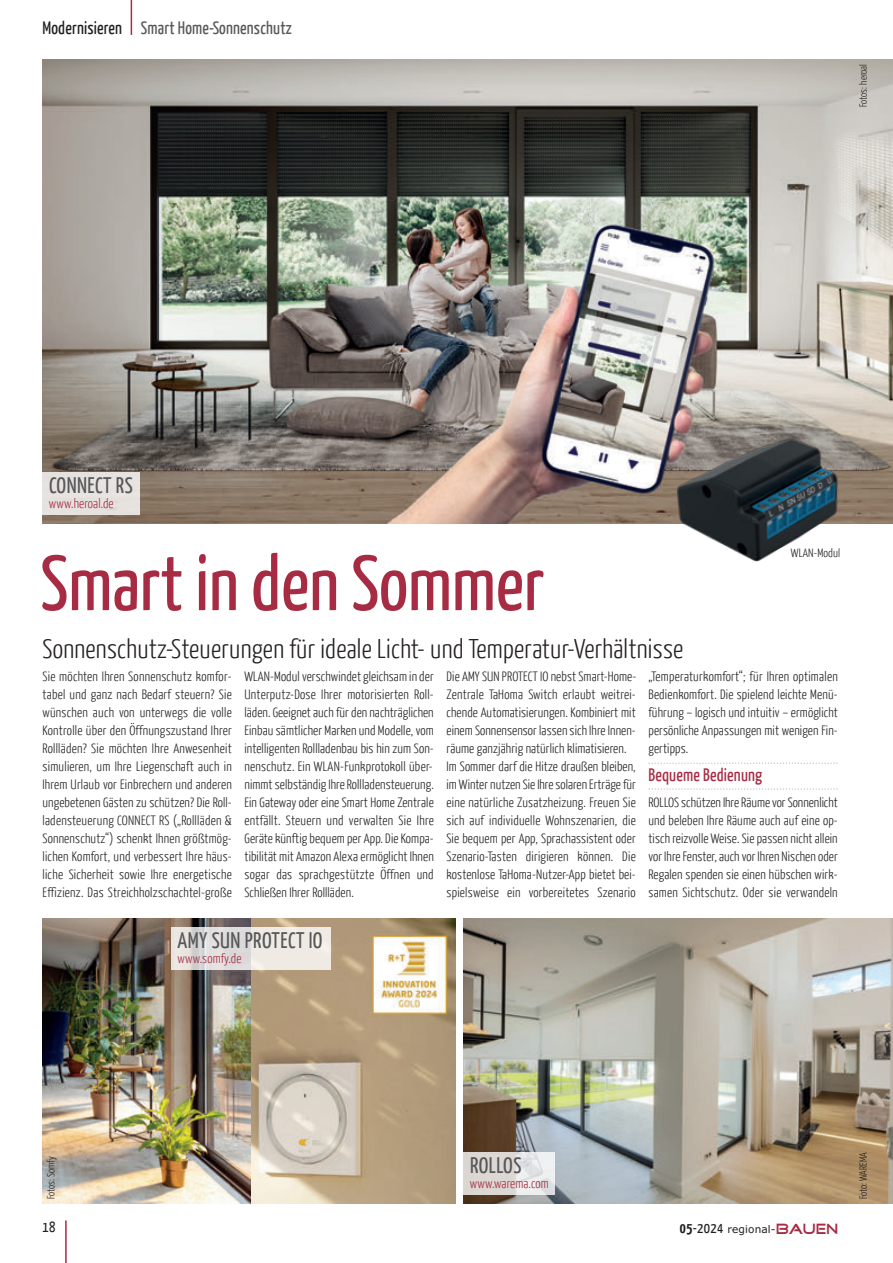
<style>
.page{position:relative;width:893px;height:1263px;background:#fff}
.page>*{position:absolute;margin:0;border:0;box-sizing:border-box;transform-origin:0 0}
.t1{font:78px "Yanone Kaffeesatz";color:#a62b43}
.t2{font:300 27px "Yanone Kaffeesatz";letter-spacing:.01em;color:#231f20}
.t3{font:22.5px "Yanone Kaffeesatz";letter-spacing:.02em;color:#57585a}
.t4{font:18px "Yanone Kaffeesatz";letter-spacing:.01em;color:#57585a}
.t5{font:18px "Yanone Kaffeesatz";letter-spacing:.01em;color:#a62b43}
.t6{font:15px "Yanone Kaffeesatz";color:#231f20}
.t7{font:300 13.5px/18px "Yanone Kaffeesatz";letter-spacing:.01em;color:#231f20;text-align:justify}
.t8{font:300 13.5px "Yanone Kaffeesatz";letter-spacing:.01em;color:#a62b43}
.t9{font:300 12px "Yanone Kaffeesatz";letter-spacing:.01em;color:#231f20}
.t10{font:300 10.5px "Yanone Kaffeesatz";letter-spacing:.005em;color:#231f20}
.t11{font:10.5px "XBOX360";letter-spacing:.01em;color:#231f20}
.s1{color:#231f20}
.s2{font-family:"Yanone Kaffeesatz";font-weight:700;font-size:15px}
.s3{font-family:"Yanone Kaffeesatz";font-size:15px}
.s4{font-family:"Good Times";font-size:15px;color:#a62b43}
</style>
<div class="page">
<img style="left:43px;top:60px;width:850px;height:463px">
<svg style="left:648px;top:762px;width:190px;height:2px"></svg>
<svg style="left:648px;top:788px;width:190px;height:2px"></svg>
<img style="left:892px;top:60px;width:1px;height:229px">
<img style="left:251px;top:918px;width:204px;height:285px">
<img style="left:43px;top:918px;width:208px;height:285px">
<img style="left:463px;top:918px;width:430px;height:285px">
<img style="left:663px;top:421px;width:192px;height:141px">
<div style="left:463px;top:1152px;width:92px;height:43px;background:#fff;opacity:.8"></div>
<div style="left:43px;top:472px;width:97px;height:42px;background:#e6e2df"></div>
<hr style="left:65px;top:1220px;width:2px;height:43px;background:#a62b43">
<hr style="left:131px;top:0;width:1px;height:35px;background:#a62b43">
<div style="left:171px;top:927px;width:160px;height:42px;background:#fff;opacity:.8"></div>
<p class="t4" style="left:43px;top:17px;width:251px"><span class="s1">Modernisieren</span> Smart Home-Sonnenschutz</p>
<p class="t10" style="left:857px;top:107px;width:45px;rotate:-90deg">Fotos: heroal</p>
<p class="t3" style="left:49px;top:471px;width:85px">CONNECT RS</p>
<p class="t8" style="left:49px;top:495px;width:66px">www.heroal.de</p>
<p class="t9" style="left:791px;top:546px;width:51px">WLAN-Modul</p>
<p class="t1" style="left:40px;top:535px;width:506px">Smart in den Sommer</p>
<p class="t2" style="left:43px;top:632px;width:642px">Sonnenschutz-Steuerungen für ideale Licht- und Temperatur-Verhältnisse</p>
<p class="t7" style="left:43px;top:667px;width:191px">Sie möchten Ihren Sonnenschutz komfor - tabel und ganz nach Bedarf steuern? Sie wünschen auch von unterwegs die volle Kontrolle über den Öffnungszustand Ihrer Rollläden? Sie möchten Ihre Anwesenheit simu lieren, um Ihre Liegenschaft auch in Ihrem Urlaub vor Einbrechern und anderen ungebetenen Gästen zu schützen? Die Roll&shy;ladensteuerung CONNECT RS („Rollläden &amp; Sonnenschutz“) schenkt Ihnen größtmög - lichen Komfort, und verbessert Ihre häus - liche Sicherheit sowie Ihre energetische Effizienz. Das Streichholzschachtel-große</p>
<p class="t7" style="left:244px;top:667px;width:191px">WLAN-Modul verschwindet gleichsam in der Unterputz-Dose Ihrer motorisierten Roll&shy;läden. Geeignet auch für den nachträglichen Einbau sämtlicher Marken und Modelle, vom intelligenten Rollladenbau bis hin zum Son&shy;nenschutz. Ein WLAN-Funkprotokoll über&shy;nimmt selbständig Ihre Rollladensteuerung.<br>Ein Gateway oder eine Smart Home Zentrale entfällt. Steuern und verwalten Sie Ihre Geräte künftig bequem per App. Die Kompa - tibilität mit Amazon Alexa ermöglicht Ihnen sogar das sprachgestützte Öffnen und Schließen Ihrer Rollläden.</p>
<p class="t7" style="left:446px;top:667px;width:191px">Die AMY SUN PROTECT IO nebst Smart-Home-Zentrale TaHoma Switch erlaubt weitrei&shy;chende Automatisierungen. Kombiniert mit einem Sonnensensor lassen sich Ihre Innen&shy;räume ganzjährig natürlich klimatisieren.</p>
<p class="t7" style="left:648px;top:667px;width:191px">„Temperaturkomfort“; für Ihren optimalen Bedienkomfort. Die spielend leichte Menü&shy;führung – logisch und intuitiv – ermöglicht persönliche Anpassungen mit wenigen Fin&shy;gertipps.</p>
<p class="t5" style="left:648px;top:764px;width:115px">Bequeme Bedienung</p>
<p class="t7" style="left:648px;top:793px;width:191px">ROLLOS schützen Ihre Räume vor Sonnenlicht und beleben Ihre Räume auch auf eine op&shy;tisch reizvolle Weise. Sie passen nicht allein vor Ihre Fenster, auch vor Ihren Nischen oder Regalen spenden sie einen hübschen wirk&shy;samen Sichtschutz. Oder sie verwandeln</p>
<p class="t7" style="left:446px;top:757px;width:191px">Im Sommer darf die Hitze draußen bleiben, im Winter nutzen Sie Ihre solaren Erträge für eine natürliche Zusatzheizung. Freuen Sie sich auf individuelle Wohnszenarien, die</p>
<p class="t7" style="left:446px;top:829px;width:191px">Sie bequem per App, Sprachassistent oder Szenario-Tasten dirigieren können. Die kosten lose TaHoma-Nutzer-App bietet bei&shy;spielsweise ein vorbereitetes Szenario</p>
<p class="t3" style="left:178px;top:926px;width:146px">AMY SUN PROTECT IO</p>
<p class="t8" style="left:178px;top:950px;width:66px">www.somfy.de</p>
<p class="t10" style="left:44px;top:1199px;width:45px;rotate:-90deg">Fotos: Somfy</p>
<p class="t10" style="left:857px;top:1199px;width:48px;rotate:-90deg">Foto: WAREMA</p>
<p class="t3" style="left:470px;top:1151px;width:53px">ROLLOS</p>
<p class="t8" style="left:470px;top:1175px;width:80px">www.warema.com</p>
<p class="t6" style="left:43px;top:1217px;width:14px">18</p>
<p class="t11" style="left:680px;top:1225px;width:160px"><span class="s2">05</span><span class="s3">-2024</span> regional-<span class="s4">BAUEN</span></p>
</div>
